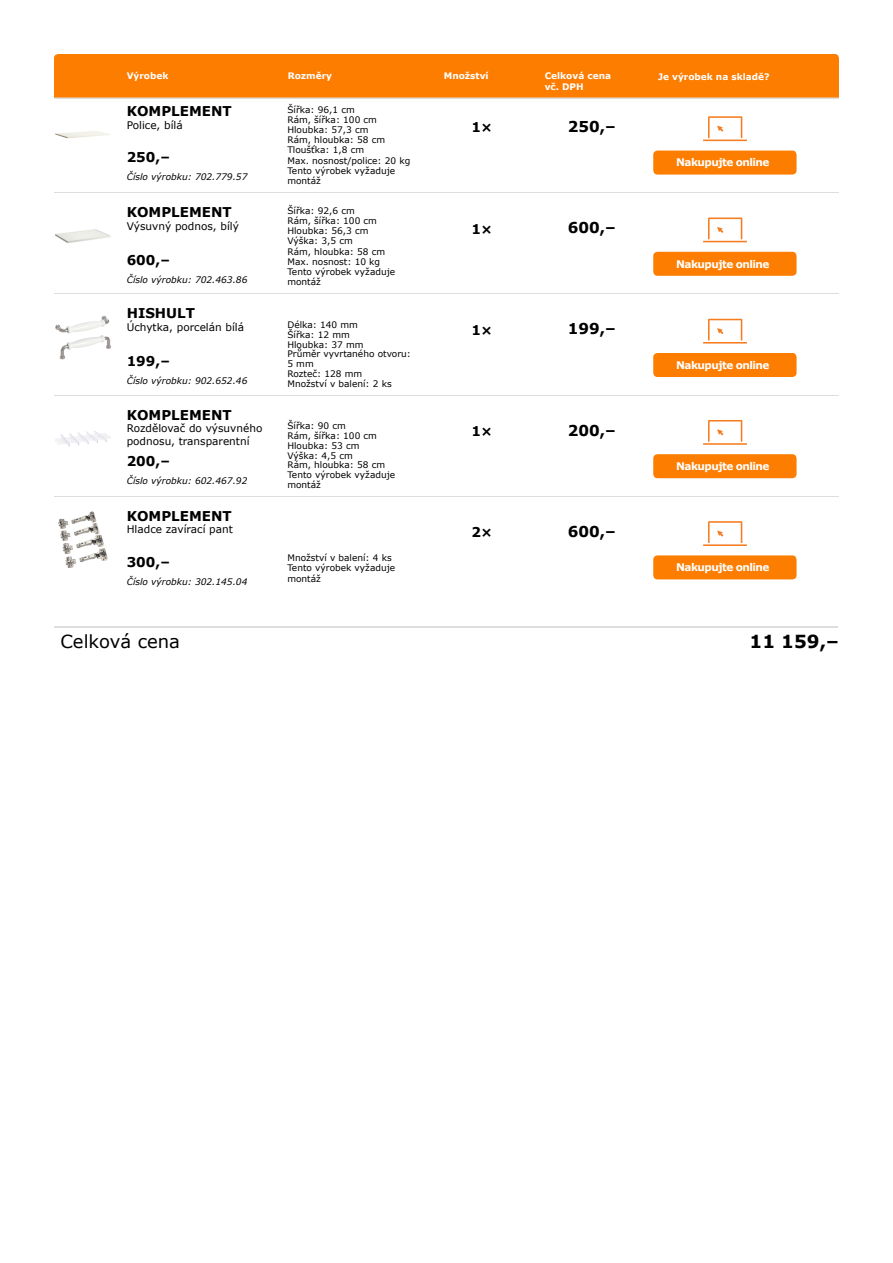
<style>
.page{position:relative;width:893px;height:1263px;background:#fff}
.page>*{position:absolute;margin:0;border:0;box-sizing:border-box;transform-origin:0 0}
.t1{font:18px "Verdana";color:#000}
.t2{font:700 18px "Verdana";color:#000}
.t3{font:700 15px "Verdana";color:#000}
.t4{font:700 13.5px "Verdana";color:#000}
.t5{font:10.5px/12.6px "Verdana";color:#000}
.t6{font:700 10.5px "Verdana";letter-spacing:-.05em;color:#fff}
.t7{font:9px/10.2px "Verdana";color:#000}
.t8{font:italic 9px "Verdana";color:#000}
.t9{font:700 9px/10.8px "Verdana";color:#fff}
</style>
<div class="page">
<hr style="left:54px;top:98px;width:785px;height:1px;background:#ddd">
<hr style="left:55px;top:626px;width:783px;height:1px;background:#ddd">
<div style="left:54px;top:54px;width:785px;height:43px;background:#fc7d00"></div>
<hr style="left:54px;top:395px;width:785px;height:1px;background:#ddd">
<img style="left:55px;top:315px;width:56px;height:45px">
<div style="left:653px;top:353px;width:144px;height:24px;background:#fc7d00;border-radius:4px"></div>
<svg style="left:703px;top:319px;width:44px;height:25px"></svg>
<hr style="left:54px;top:496px;width:785px;height:1px;background:#ddd">
<img style="left:55px;top:430px;width:56px;height:17px">
<div style="left:653px;top:454px;width:144px;height:24px;background:#fc7d00;border-radius:4px"></div>
<svg style="left:703px;top:420px;width:44px;height:25px"></svg>
<img style="left:58px;top:511px;width:50px;height:57px">
<div style="left:653px;top:555px;width:144px;height:24px;background:#fc7d00;border-radius:4px"></div>
<svg style="left:703px;top:521px;width:44px;height:25px"></svg>
<hr style="left:54px;top:192px;width:785px;height:1px;background:#ddd">
<img style="left:55px;top:131px;width:56px;height:8px">
<div style="left:653px;top:151px;width:144px;height:24px;background:#fc7d00;border-radius:4px"></div>
<svg style="left:703px;top:116px;width:44px;height:25px"></svg>
<hr style="left:54px;top:293px;width:785px;height:1px;background:#ddd">
<img style="left:55px;top:229px;width:56px;height:14px">
<div style="left:653px;top:252px;width:144px;height:24px;background:#fc7d00;border-radius:4px"></div>
<svg style="left:703px;top:218px;width:44px;height:24px"></svg>
<p class="t9" style="left:288px;top:71px;width:46px">Rozměry</p>
<p class="t7" style="left:287px;top:104px;width:124px">Šířka: 96,1 cm<br>Rám, šířka: 100 cm<br>Hloubka: 57,3 cm<br>Rám, hloubka: 58 cm<br>Tloušťka: 1,8 cm<br>Max. nosnost/police: 20 kg<br>Tento výrobek vyžaduje montáž</p>
<p class="t9" style="left:127px;top:71px;width:43px">Výrobek</p>
<p class="t9" style="left:444px;top:71px;width:46px">Množství</p>
<p class="t9" style="left:545px;top:71px;width:68px">Celková cena vč. DPH</p>
<p class="t9" style="left:658px;top:71px;width:113px">Je výrobek na skladě?</p>
<h3 class="t4" style="left:127px;top:102px;width:107px">KOMPLEMENT</h3>
<p class="t5" style="left:127px;top:119px;width:58px">Police, bílá</p>
<h3 class="t4" style="left:127px;top:148px;width:45px">250,–</h3>
<p class="t8" style="left:127px;top:171px;width:122px">Číslo výrobku: 702.779.57</p>
<h3 class="t4" style="left:471px;top:119px;width:23px">1×</h3>
<h2 class="t3" style="left:568px;top:117px;width:50px">250,–</h2>
<p class="t6" style="left:676px;top:156px;width:95px">Nakupujte online</p>
<h3 class="t4" style="left:127px;top:203px;width:107px">KOMPLEMENT</h3>
<p class="t5" style="left:127px;top:220px;width:113px">Výsuvný podnos, bílý</p>
<h3 class="t4" style="left:127px;top:251px;width:45px">600,–</h3>
<p class="t8" style="left:127px;top:274px;width:122px">Číslo výrobku: 702.463.86</p>
<h3 class="t4" style="left:127px;top:305px;width:70px">HISHULT</h3>
<p class="t5" style="left:127px;top:321px;width:119px">Úchytka, porcelán bílá</p>
<h3 class="t4" style="left:127px;top:353px;width:45px">199,–</h3>
<p class="t8" style="left:127px;top:375px;width:122px">Číslo výrobku: 902.652.46</p>
<h3 class="t4" style="left:127px;top:406px;width:107px">KOMPLEMENT</h3>
<p class="t5" style="left:127px;top:422px;width:137px">Rozdělovač do výsuvného podnosu, transparentní</p>
<h3 class="t4" style="left:127px;top:452px;width:45px">200,–</h3>
<p class="t8" style="left:127px;top:475px;width:122px">Číslo výrobku: 602.467.92</p>
<h3 class="t4" style="left:127px;top:507px;width:107px">KOMPLEMENT</h3>
<p class="t5" style="left:127px;top:523px;width:108px">Hladce zavírací pant</p>
<h3 class="t4" style="left:127px;top:553px;width:45px">300,–</h3>
<p class="t8" style="left:127px;top:576px;width:122px">Číslo výrobku: 302.145.04</p>
<p class="t7" style="left:287px;top:205px;width:109px">Šířka: 92,6 cm<br>Rám, šířka: 100 cm<br>Hloubka: 56,3 cm<br>Výška: 3,5 cm<br>Rám, hloubka: 58 cm<br>Max. nosnost: 10 kg<br>Tento výrobek vyžaduje montáž</p>
<h3 class="t4" style="left:471px;top:220px;width:23px">1×</h3>
<h2 class="t3" style="left:568px;top:218px;width:50px">600,–</h2>
<p class="t7" style="left:287px;top:320px;width:125px;line-height:9.8px">Délka: 140 mm<br>Šířka: 12 mm<br>Hloubka: 37 mm<br>Průměr vyvrtaného otvoru:<br>5 mm<br>Rozteč: 128 mm<br>Množství v balení: 2 ks</p>
<h3 class="t4" style="left:471px;top:321px;width:23px">1×</h3>
<h2 class="t3" style="left:568px;top:319px;width:50px">199,–</h2>
<p class="t7" style="left:287px;top:421px;width:109px;line-height:9.8px">Šířka: 90 cm<br>Rám, šířka: 100 cm<br>Hloubka: 53 cm<br>Výška: 4,5 cm<br>Rám, hloubka: 58 cm<br>Tento výrobek vyžaduje montáž</p>
<h3 class="t4" style="left:471px;top:422px;width:23px">1×</h3>
<h2 class="t3" style="left:568px;top:420px;width:50px">200,–</h2>
<p class="t7" style="left:287px;top:552px;width:109px;line-height:10.8px">Množství v balení: 4 ks<br>Tento výrobek vyžaduje montáž</p>
<h3 class="t4" style="left:471px;top:524px;width:23px">2×</h3>
<h2 class="t3" style="left:568px;top:522px;width:50px">600,–</h2>
<p class="t6" style="left:676px;top:257px;width:95px">Nakupujte online</p>
<p class="t6" style="left:676px;top:358px;width:95px">Nakupujte online</p>
<p class="t6" style="left:676px;top:459px;width:95px">Nakupujte online</p>
<p class="t6" style="left:676px;top:561px;width:95px">Nakupujte online</p>
<h1 class="t1" style="left:60px;top:630px;width:121px">Celková cena</h1>
<h1 class="t2" style="left:749px;top:630px;width:91px">11 159,–</h1>
</div>
